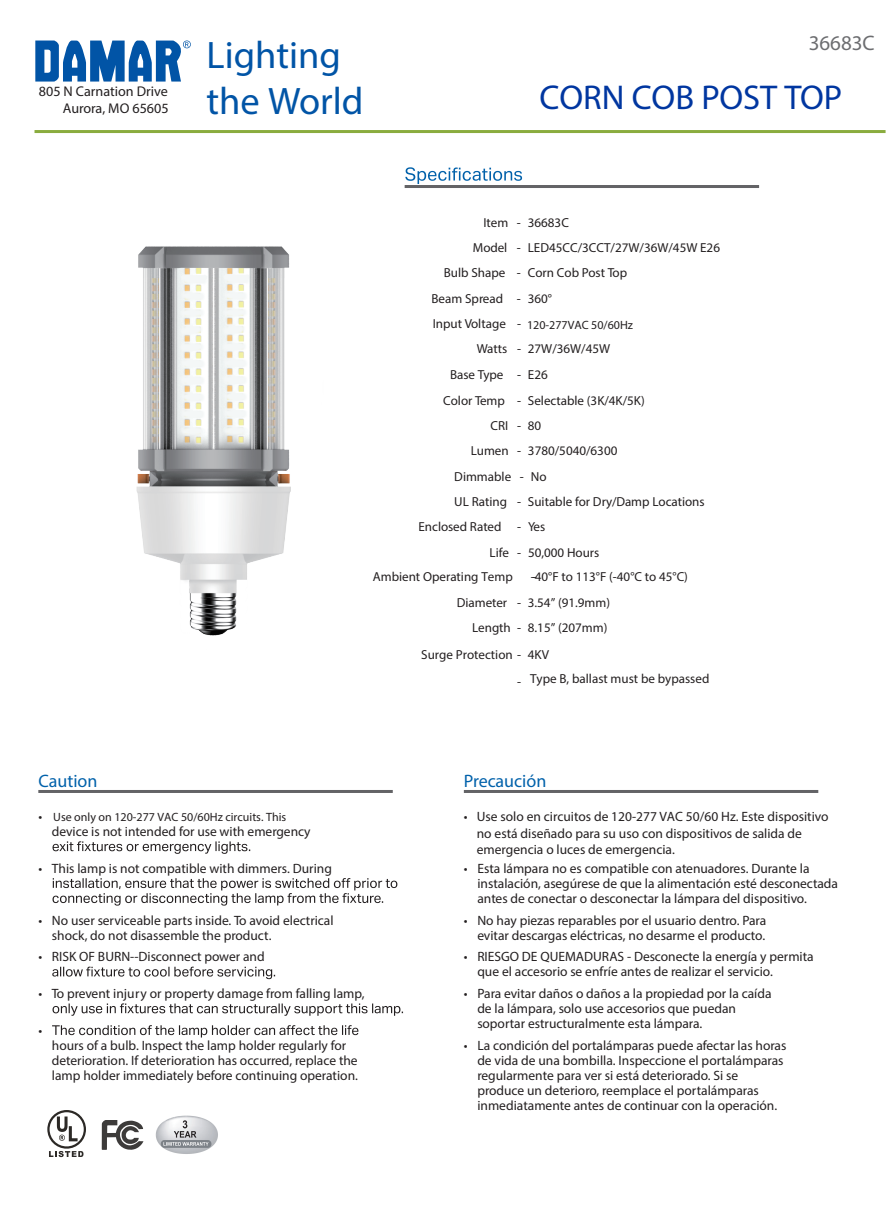
<style>
.page{position:relative;width:895px;height:1214px;background:#fff}
.page>*{position:absolute;margin:0;border:0;box-sizing:border-box;transform-origin:0 0}
.t1{font:38.4px/46px "Myriad Pro";color:#0154a6}
.t2{font:34.5px "Myriad Pro";letter-spacing:-.005em;color:#0036a0}
.t3{font:21px "Myriad Pro";color:#6c6d70}
.t4{font:18px "Myriad Pro";color:#0161aa}
.t5{font:14.1px/17px "Myriad Pro";color:#231f20;text-align:right}
.t6{font:13.5px/15px "Myriad Pro";color:#231f20}
.t7{font:13.05px/25.2px "Myriad Pro";color:#231f20;text-align:right}
.t8{font:12px "Myriad Pro";color:#231f20}
</style>
<div class="page">
<hr style="left:38px;top:790px;width:355px;height:3px;background:#636366">
<hr style="left:464px;top:790px;width:354px;height:3px;background:#636366">
<svg style="left:52px;top:841px;width:198px;height:12px"></svg>
<svg style="left:52px;top:878px;width:345px;height:27px"></svg>
<svg style="left:52px;top:966px;width:223px;height:13px"></svg>
<svg style="left:52px;top:1003px;width:351px;height:12px"></svg>
<svg style="left:52px;top:1025px;width:306px;height:12px"></svg>
<div style="left:47px;top:1109px;width:39px;height:39px;border:2px solid #2c2926;border-radius:50%"></div>
<svg style="left:49px;top:1151px;width:34px;height:5px"></svg>
<svg style="left:56px;top:1115px;width:22px;height:26px"></svg>
<svg style="left:102px;top:1120px;width:41px;height:29px"></svg>
<img style="left:155px;top:1115px;width:63px;height:39px">
<hr style="left:34px;top:130px;width:851px;height:3px;background:#8aac3e">
<svg style="left:35px;top:40px;width:156px;height:42px"></svg>
<hr style="left:404px;top:185px;width:355px;height:3px;background:#636366">
<svg style="left:519px;top:171px;width:3px;height:10px"></svg>
<img style="left:34px;top:130px;width:485px;height:506px">
<p class="t5" style="left:39px;top:83px;width:131px">805 N Carnation Drive<br>Aurora, MO 65605</p>
<h1 class="t1" style="left:206px;top:32px;width:158px">Lighting the World</h1>
<h3 class="t3" style="left:808px;top:30px;width:68px">36683C</h3>
<h2 class="t2" style="left:539px;top:76px;width:304px">CORN COB POST TOP</h2>
<p class="t7" style="left:483px;top:210px;width:87px">Item - 36683C</p>
<p class="t7" style="left:473px;top:235px;width:249px">Model - LED45CC/3CCT/27W/36W/45W E26</p>
<p class="t7" style="left:444px;top:260px;width:185px">Bulb Shape - Corn Cob Post Top</p>
<p class="t7" style="left:527px;top:286px;width:26px">360°</p>
<p class="t7" style="left:431px;top:285px;width:91px">Beam Spread -</p>
<p class="t7" style="left:432px;top:311px;width:90px">Input Voltage -</p>
<p class="t7" style="left:476px;top:336px;width:135px">Watts - 27W/36W/45W</p>
<p class="t7" style="left:450px;top:361px;width:99px">Base Type - E26</p>
<p class="t8" style="left:527px;top:317px;width:107px">120-277VAC 50/60Hz</p>
<p class="t7" style="left:443px;top:387px;width:203px">Color Temp - Selectable (3K/4K/5K)</p>
<p class="t7" style="left:490px;top:413px;width:52px">CRI - 80</p>
<p class="t7" style="left:470px;top:438px;width:148px">Lumen - 3780/5040/6300</p>
<p class="t7" style="left:454px;top:463px;width:94px">Dimmable - No</p>
<p class="t7" style="left:454px;top:489px;width:252px">UL Rating - Suitable for Dry/Damp Locations</p>
<p class="t7" style="left:489px;top:514px;width:111px;text-align:left;text-indent:-71px">Enclosed Rated - Yes<br>Life - 50,000 Hours</p>
<p class="t7" style="left:373px;top:563px;width:141px">Ambient Operating Temp</p>
<p class="t7" style="left:530px;top:563px;width:159px">--40°F to 113°F (-40°C to 45°C)</p>
<p class="t7" style="left:456px;top:589px;width:155px">Diameter - 3.54” (91.9mm)<br>Length - 8.15” (207mm)</p>
<p class="t7" style="left:421px;top:642px;width:101px">Surge Protection -</p>
<p class="t7" style="left:530px;top:665px;width:181px">Type B, ballast must be bypassed</p>
<p class="t7" style="left:517px;top:669px;width:6px">-</p>
<p class="t7" style="left:528px;top:642px;width:23px">4KV</p>
<h3 class="t4" style="left:464px;top:769px;width:84px">Precaución</h3>
<p class="t6" style="left:464px;top:808px;width:5px">•</p>
<h3 class="t4" style="left:38px;top:769px;width:61px">Caution</h3>
<p class="t6" style="left:38px;top:808px;width:5px">•</p>
<p class="t6" style="left:52px;top:823px;width:260px">device is not intended for use with emergency</p>
<p class="t6" style="left:38px;top:860px;width:295px">• This lamp is not compatible with dimmers. During</p>
<p class="t6" style="left:52px;top:912px;width:283px;text-indent:-13px">• No user serviceable parts inside. To avoid electrical shock, do not disassemble the product.</p>
<p class="t6" style="left:38px;top:949px;width:228px">• RISK OF BURN--Disconnect power and</p>
<p class="t6" style="left:38px;top:985px;width:328px">• To prevent injury or property damage from falling lamp,</p>
<p class="t6" style="left:38px;top:1022px;width:5px">•</p>
<p class="t6" style="left:52px;top:1037px;width:307px">hours of a bulb. Inspect the lamp holder regularly for deterioration. If deterioration has occurred, replace the lamp holder immediately before continuing operation.</p>
<p class="t8" style="left:53px;top:809px;width:234px">Use only on 120-277 VAC 50/60Hz circuits. This</p>
<p class="t6" style="left:477px;top:808px;width:353px;line-height:16.2px">Use solo en circuitos de 120-277 VAC 50/60 Hz. Este dispositivo no está diseñado para su uso con dispositivos de salida de emergencia o luces de emergencia.</p>
<p class="t6" style="left:477px;top:860px;width:362px;text-indent:-14px">• Esta lámpara no es compatible con atenuadores. Durante la instalación, asegúrese de que la alimentación esté desconectada antes de conectar o desconectar la lámpara del dispositivo.</p>
<p class="t6" style="left:464px;top:912px;width:304px;text-align:right">• No hay piezas reparables por el usuario dentro. Para evitar descargas eléctricas, no desarme el producto.</p>
<p class="t6" style="left:477px;top:949px;width:338px;text-indent:-14px">• RIESGO DE QUEMADURAS - Desconecte la energía y permita que el accesorio se enfríe antes de realizar el servicio.</p>
<p class="t6" style="left:477px;top:985px;width:295px;text-indent:-14px">• Para evitar daños o daños a la propiedad por la caída de la lámpara, solo use accesorios que puedan soportar estructuralmente esta lámpara.</p>
<p class="t6" style="left:477px;top:1037px;width:310px;text-indent:-13px">• La condición del portalámparas puede afectar las horas de vida de una bombilla. Inspeccione el portalámparas regularmente para ver si está deteriorado. Si se produce un deterioro, reemplace el portalámparas inmediatamente antes de continuar con la operación.</p>
</div>
